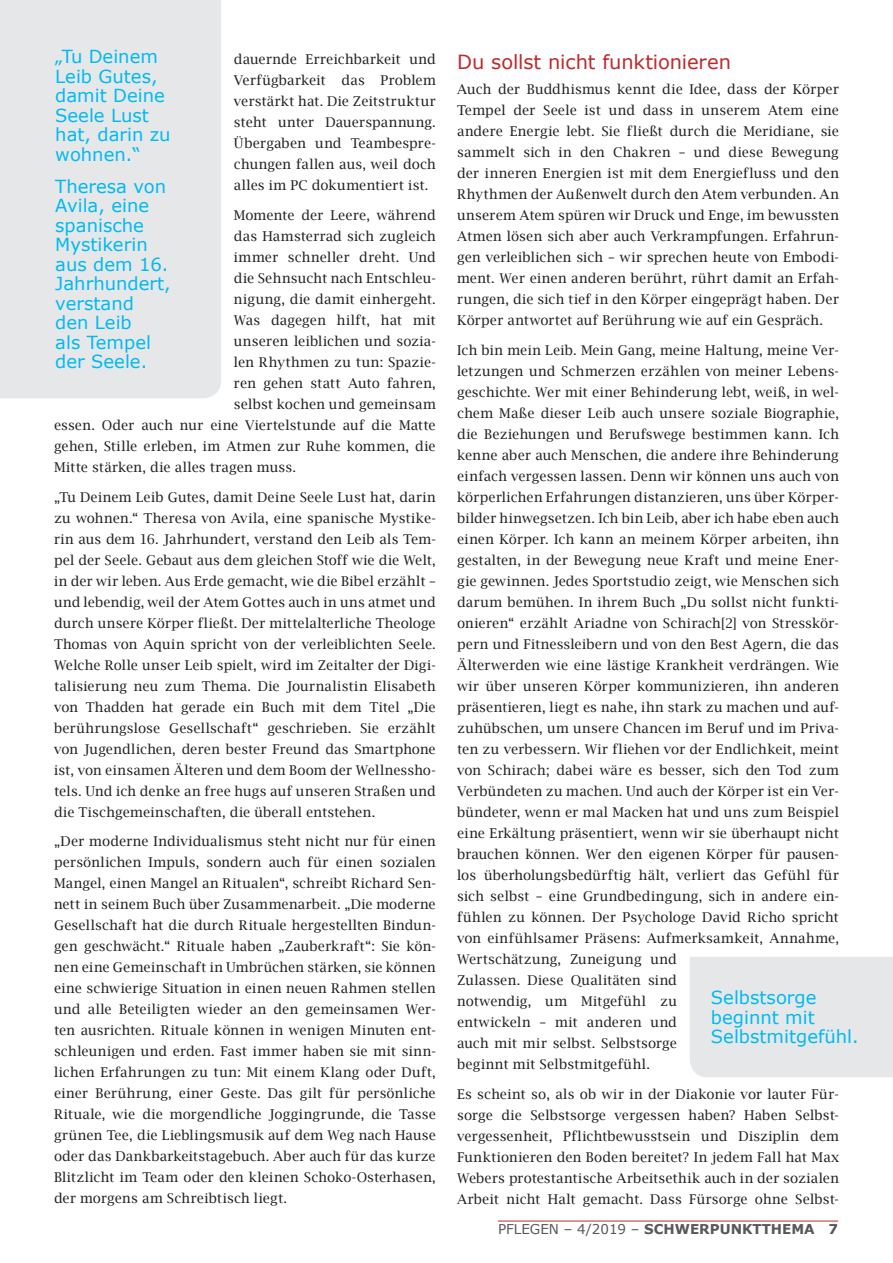
<style>
.page{position:relative;width:893px;height:1263px;background:#fff}
.page>*{position:absolute;margin:0;border:0;box-sizing:border-box;transform-origin:0 0}
.t1{font:19.5px "Verdana";letter-spacing:-.01em;color:#bd2a2d}
.t2{font:18px/19.5px "Verdana";color:#00baf1}
.t3{font:13.5px/21px "Lucida Bright";letter-spacing:.015em;color:#231f20;text-align:justify}
.t4{font:700 13.5px "Verdana";color:#57585a}
.s1{font-weight:400}
</style>
<div class="page">
<hr style="left:498px;top:1221px;width:340px;height:1px;background:#bd2a2d">
<div style="left:0;top:0;width:221px;height:398px;background:#e6e7e9"></div>
<div style="left:690px;top:957px;width:203px;height:120px;background:#e6e7e9"></div>
<h2 class="t2" style="left:55px;top:47px;width:117px">„Tu Deinem<br>Leib Gutes, damit Deine<br>Seele Lust hat, darin zu wohnen.“</h2>
<h2 class="t2" style="left:55px;top:176px;width:117px">Theresa von<br>Avila, eine spanische<br>Mystikerin aus dem 16.<br>Jahrhundert, verstand den Leib<br>als Tempel der Seele.</h2>
<p class="t3" style="left:234px;top:49px;width:203px">dauernde Erreichbarkeit und Verfügbarkeit das Problem verstärkt hat. Die Zeitstruktur steht unter Dauerspannung.<br>Übergaben und Teambespre&shy;chungen fallen aus, weil doch alles im PC dokumentiert ist.</p>
<p class="t3" style="left:234px;top:205px;width:203px">Momente der Leere, während</p>
<p class="t3" style="left:234px;top:226px;width:203px">das Hamsterrad sich zugleich</p>
<p class="t3" style="left:234px;top:247px;width:203px">immer schneller dreht. Und</p>
<p class="t3" style="left:234px;top:268px;width:203px">die Sehnsucht nach Entschleu-</p>
<p class="t3" style="left:234px;top:289px;width:203px">nigung, die damit einhergeht.</p>
<p class="t3" style="left:234px;top:310px;width:203px">Was dagegen hilft, hat mit</p>
<p class="t3" style="left:234px;top:331px;width:203px">unseren leiblichen und sozia-</p>
<p class="t3" style="left:234px;top:352px;width:203px">len Rhythmen zu tun: Spazie-</p>
<p class="t3" style="left:234px;top:373px;width:203px">ren gehen statt Auto fahren,</p>
<p class="t3" style="left:234px;top:394px;width:203px">selbst kochen und gemeinsam</p>
<p class="t3" style="left:54px;top:415px;width:383px">essen. Oder auch nur eine Viertelstunde auf die Matte</p>
<p class="t3" style="left:54px;top:436px;width:383px">gehen, Stille erleben, im Atmen zur Ruhe kommen, die</p>
<p class="t3" style="left:54px;top:457px;width:243px">Mitte stärken, die alles tragen muss.</p>
<p class="t3" style="left:54px;top:486px;width:383px">„Tu Deinem Leib Gutes, damit Deine Seele Lust hat, darin zu wohnen.“ Theresa von Avila, eine spanische Mystike&shy;rin aus dem 16. Jahrhundert, verstand den Leib als Tem&shy;pel der Seele. Gebaut aus dem gleichen Stoff wie die Welt, in der wir leben. Aus Erde gemacht, wie die Bibel erzählt – und lebendig, weil der Atem Gottes auch in uns atmet und durch unsere Körper fließt. Der mittelalterliche Theologe Thomas von Aquin spricht von der verleiblichten Seele.<br>Welche Rolle unser Leib spielt, wird im Zeitalter der Digi&shy;talisierung neu zum Thema. Die Journalistin Elisabeth von Thadden hat gerade ein Buch mit dem Titel „Die berührungslose Gesellschaft“ geschrieben. Sie erzählt von Jugendlichen, deren bester Freund das Smartphone ist, von einsamen Älteren und dem Boom der Wellnessho&shy;tels. Und ich denke an free hugs auf unseren Straßen und die Tischgemeinschaften, die überall entstehen.</p>
<p class="t3" style="left:54px;top:831px;width:383px">„Der moderne Individualismus steht nicht nur für einen persönlichen Impuls, sondern auch für einen sozialen Mangel, einen Mangel an Ritualen“, schreibt Richard Sen&shy;nett in seinem Buch über Zusammenarbeit. „Die moderne Gesellschaft hat die durch Rituale hergestellten Bindun&shy;gen geschwächt.“ Rituale haben „Zauberkraft“: Sie kön&shy;nen eine Gemeinschaft in Umbrüchen stärken, sie können eine schwierige Situation in einen neuen Rahmen stellen und alle Beteiligten wieder an den gemeinsamen Wer&shy;ten ausrichten. Rituale können in wenigen Minuten ent&shy;schleunigen und erden. Fast immer haben sie mit sinn&shy;lichen Erfahrungen zu tun: Mit einem Klang oder Duft, einer Berührung, einer Geste. Das gilt für persönliche Rituale, wie die morgendliche Joggingrunde, die Tasse grünen Tee, die Lieblingsmusik auf dem Weg nach Hause oder das Dankbarkeitstagebuch. Aber auch für das kurze Blitzlicht im Team oder den kleinen Schoko-Osterhasen, der morgens am Schreibtisch liegt.</p>
<h1 class="t1" style="left:457px;top:48px;width:275px">Du sollst nicht funktionieren</h1>
<p class="t3" style="left:457px;top:79px;width:383px">Auch der Buddhismus kennt die Idee, dass der Körper Tempel der Seele ist und dass in unserem Atem eine andere Energie lebt. Sie fließt durch die Meridiane, sie sammelt sich in den Chakren – und diese Bewegung der inneren Energien ist mit dem Energiefluss und den Rhythmen der Außenwelt durch den Atem verbunden. An unserem Atem spüren wir Druck und Enge, im bewussten Atmen lösen sich aber auch Verkrampfungen. Erfahrun&shy;gen verleiblichen sich – wir sprechen heute von Embodi&shy;ment. Wer einen anderen berührt, rührt damit an Erfah&shy;rungen, die sich tief in den Körper eingeprägt haben. Der Körper antwortet auf Berührung wie auf ein Gespräch.</p>
<p class="t3" style="left:457px;top:339px;width:383px;text-align:left">Ich bin mein Leib. Mein Gang, meine Haltung, meine Ver&shy;letzungen und Schmerzen erzählen von meiner Lebens&shy;geschichte. Wer mit einer Behinderung lebt, weiß, in wel&shy;chem Maße dieser Leib auch unsere soziale Biographie, die Beziehungen und Berufswege bestimmen kann. Ich kenne aber auch Menschen, die andere ihre Behinderung einfach vergessen lassen. Denn wir können uns auch von körperlichen Erfahrungen distanzieren, uns über Körper&shy;bilder hinwegsetzen. Ich bin Leib, aber ich habe eben auch einen Körper. Ich kann an meinem Körper arbeiten, ihn gestalten, in der Bewegung neue Kraft und meine Ener&shy;gie gewinnen. Jedes Sportstudio zeigt, wie Menschen sich darum bemühen. In ihrem Buch „Du sollst nicht funkti&shy;onieren“ erzählt Ariadne von Schirach[2] von Stresskör&shy;pern und Fitnessleibern und von den Best Agern, die das Älterwerden wie eine lästige Krankheit verdrängen. Wie wir über unseren Körper kommunizieren, ihn anderen präsentieren, liegt es nahe, ihn stark zu machen und auf&shy;zuhübschen, um unsere Chancen im Beruf und im Priva&shy;ten zu verbessern. Wir fliehen vor der Endlichkeit, meint von Schirach; dabei wäre es besser, sich den Tod zum Verbündeten zu machen. Und auch der Körper ist ein Ver&shy;bündeter, wenn er mal Macken hat und uns zum Beispiel eine Erkältung präsentiert, wenn wir sie überhaupt nicht brauchen können. Wer den eigenen Körper für pausen&shy;los überholungsbedürftig hält, verliert das Gefühl für sich selbst – eine Grundbedingung, sich in andere ein&shy;fühlen zu können. Der Psychologe David Richo spricht von einfühlsamer Präsens: Aufmerksamkeit, Annahme, Wertschätzung, Zuneigung und<br>Zulassen. Diese Qualitäten sind<br>notwendig, um Mitgefühl zu<br>entwickeln – mit anderen und<br>auch mit mir selbst. Selbstsorge<br>beginnt mit Selbstmitgefühl.</p>
<p class="t3" style="left:457px;top:1083px;width:383px">Es scheint so, als ob wir in der Diakonie vor lauter Für&shy;sorge die Selbstsorge vergessen haben? Haben Selbst&shy;vergessenheit, Pflichtbewusstsein und Disziplin dem Funktionieren den Boden bereitet? In jedem Fall hat Max Webers protestantische Arbeitsethik auch in der sozialen Arbeit nicht Halt gemacht. Dass Fürsorge ohne Selbst-</p>
<h2 class="t2" style="left:711px;top:988px;width:149px">Selbstsorge beginnt mit<br>Selbstmitgefühl.</h2>
<p class="t4" style="left:498px;top:1220px;width:342px"><span class="s1">PFLEGEN – 4/2019 –</span> SCHWERPUNKTTHEMA 7</p>
</div>
